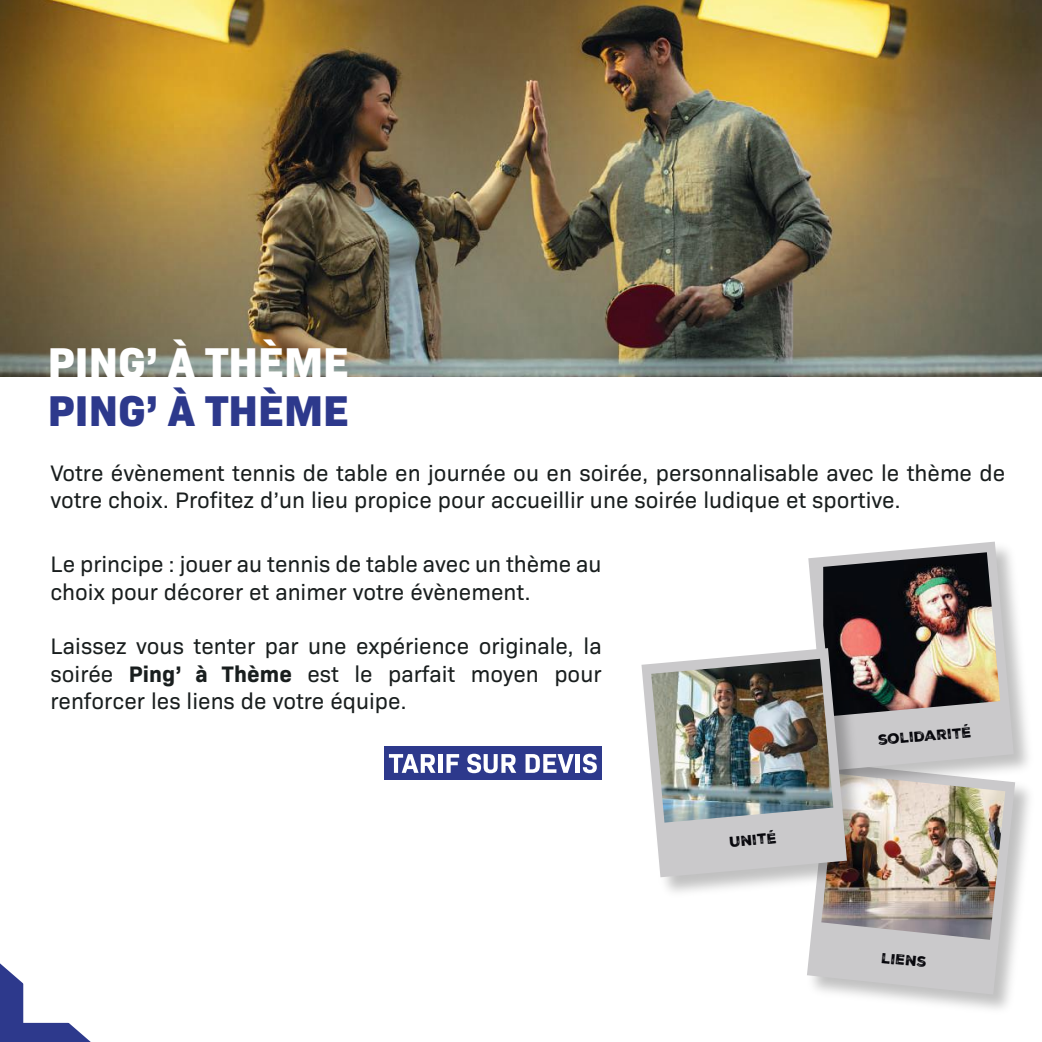
<style>
.page{position:relative;width:1042px;height:1042px;background:#fff}
.page>*{position:absolute;margin:0;border:0;box-sizing:border-box;transform-origin:0 0}
.t1{font:800 43.75px "Bio Sans";color:#fff}
.t2{font:800 43.75px "Bio Sans";color:#2d398c}
.t3{font:22.75px/27.3px "Bio Sans";color:#191e1e}
.t4{font:14px "Nexa Rust Sans Black 2";color:#05050a}
.s1{font-weight:700}
</style>
<div class="page">
<svg style="left:807px;top:796px;width:208px;height:198px;background:#cecdce"></svg>
<img style="left:821px;top:796px;width:184px;height:144px">
<img style="left:872px;top:600px;width:160px;height:196px">
<svg style="left:808px;top:541px;width:206px;height:230px;fill:#cac9cb"></svg>
<img style="left:823px;top:552px;width:177px;height:164px">
<img style="left:660px;top:643px;width:212px;height:259px">
<svg style="left:641px;top:648px;width:206px;height:229px;fill:#cac9cb"></svg>
<img style="left:651px;top:659px;width:182px;height:163px">
<img style="left:0;top:0;width:1042px;height:377px">
<div style="left:384px;top:746px;width:217px;height:34px;background:#2d398c"></div>
<svg style="left:389px;top:754px;width:46px;height:19px"></svg>
<hr style="left:438px;top:754px;width:4px;height:19px;background:#fff">
<svg style="left:446px;top:754px;width:13px;height:19px"></svg>
<svg style="left:467px;top:754px;width:49px;height:19px"></svg>
<svg style="left:525px;top:754px;width:49px;height:19px"></svg>
<hr style="left:576px;top:754px;width:4px;height:19px;background:#fff">
<svg style="left:583px;top:754px;width:14px;height:19px"></svg>
<svg style="left:0;top:963px;width:91px;height:79px"></svg>
<h1 class="t1" style="left:48px;top:328px;width:303px">PING’ À THÈME</h1>
<h1 class="t2" style="left:48px;top:376px;width:303px">PING’ À THÈME</h1>
<p class="t3" style="left:50px;top:458px;width:956px">Votre évènement tennis de table en journée ou en soirée, personnalisable avec le thème de votre choix. Profitez d’un lieu propice pour accueillir une soirée ludique et sportive.</p>
<p class="t3" style="left:50px;top:549px;width:553px">Le principe : jouer au tennis de table avec un thème au choix pour décorer et animer votre évènement.</p>
<p class="t3" style="left:50px;top:631px;width:553px;text-align:justify">Laissez vous tenter par une expérience originale, la soirée <span class="s1">Ping’ à Thème</span> est le parfait moyen pour renforcer les liens de votre équipe.</p>
<p class="t4" style="left:729px;top:832px;width:48px;rotate:-5deg">unité</p>
<p class="t4" style="left:877px;top:730px;width:95px;rotate:-5deg">solidarité</p>
<p class="t4" style="left:883px;top:948px;width:47px;rotate:6deg">liens</p>
</div>
